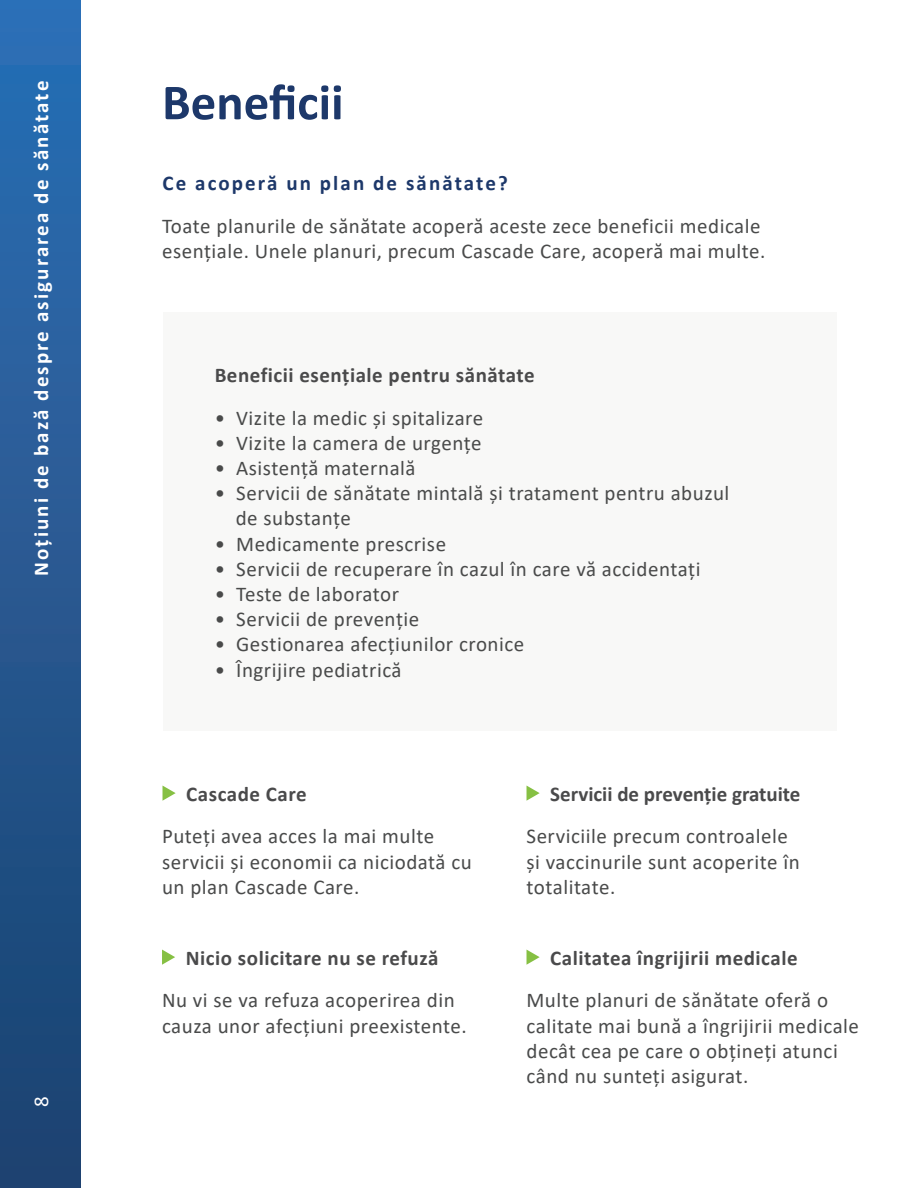
<style>
.page{position:relative;width:918px;height:1188px;background:#fff}
.page>*{position:absolute;margin:0;border:0;box-sizing:border-box;transform-origin:0 0}
.t1{font:700 51px "Calibri";color:#1d386a}
.t2{font:21px/25.2px "Calibri";letter-spacing:.025em;color:#494a4a}
.t3{font:700 21px "Calibri";letter-spacing:.025em;color:#4a4a4b}
.t4{font:700 21px "Calibri";letter-spacing:.1em;color:#fff}
.t5{font:700 21px "Calibri";color:#4a4a4b}
.t6{font:700 21px "Calibri";letter-spacing:.1em;color:#1d386a}
.t7{font:21px "Calibri";color:#fff}
</style>
<div class="page">
<div style="left:0;top:0;width:81px;height:1188px;background:linear-gradient(to bottom,#2d6fb5,#1c416e)"></div>
<div style="left:163px;top:312px;width:674px;height:419px;background:#f8f8f7"></div>
<svg style="left:163px;top:786px;width:13px;height:15px"></svg>
<svg style="left:162px;top:950px;width:13px;height:15px"></svg>
<svg style="left:527px;top:950px;width:13px;height:15px"></svg>
<svg style="left:527px;top:786px;width:13px;height:15px"></svg>
<p class="t4" style="left:26px;top:576px;width:496px;rotate:-90deg">Noțiuni de bază despre asigurarea de sănătate</p>
<p class="t7" style="left:27px;top:1107px;width:12px;rotate:-90deg">8</p>
<p class="t1" style="left:162px;top:66px;width:183px">Beneficii</p>
<p class="t6" style="left:163px;top:168px;width:347px">Ce acoperă un plan de sănătate?</p>
<p class="t2" style="left:162px;top:213px;width:605px">Toate planurile de sănătate acoperă aceste zece beneficii medicale esențiale. Unele planuri, precum Cascade Care, acoperă mai multe.</p>
<p class="t3" style="left:215px;top:360px;width:321px">Beneficii esențiale pentru sănătate</p>
<p class="t2" style="left:215px;top:404px;width:270px">• Vizite la medic și spitalizare</p>
<p class="t2" style="left:215px;top:430px;width:268px">• Vizite la camera de urgențe</p>
<p class="t2" style="left:215px;top:455px;width:203px">• Asistență maternală</p>
<p class="t2" style="left:215px;top:480px;width:516px">• Servicii de sănătate mintală și tratament pentru abuzul</p>
<p class="t2" style="left:236px;top:505px;width:117px">de substanțe</p>
<p class="t2" style="left:215px;top:530px;width:233px">• Medicamente prescrise</p>
<p class="t2" style="left:215px;top:556px;width:487px">• Servicii de recuperare în cazul în care vă accidentați</p>
<p class="t2" style="left:215px;top:581px;width:186px">• Teste de laborator</p>
<p class="t2" style="left:215px;top:606px;width:206px">• Servicii de prevenție</p>
<p class="t2" style="left:215px;top:631px;width:311px">• Gestionarea afecțiunilor cronice</p>
<p class="t2" style="left:215px;top:656px;width:189px">• Îngrijire pediatrică</p>
<p class="t3" style="left:186px;top:779px;width:122px">Cascade Care</p>
<p class="t2" style="left:162px;top:823px;width:311px">Puteți avea acces la mai multe servicii și economii ca niciodată cu un plan Cascade Care.</p>
<p class="t3" style="left:186px;top:943px;width:254px">Nicio solicitare nu se refuză</p>
<p class="t2" style="left:162px;top:987px;width:306px">Nu vi se va refuza acoperirea din cauza unor afecțiuni preexistente.</p>
<p class="t5" style="left:550px;top:779px;width:252px">Servicii de prevenție gratuite</p>
<p class="t2" style="left:527px;top:823px;width:275px">Serviciile precum controalele și vaccinurile sunt acoperite în totalitate.</p>
<p class="t3" style="left:550px;top:943px;width:249px">Calitatea îngrijirii medicale</p>
<p class="t2" style="left:527px;top:987px;width:334px">Multe planuri de sănătate oferă o calitate mai bună a îngrijirii medicale decât cea pe care o obțineți atunci când nu sunteți asigurat.</p>
</div>
